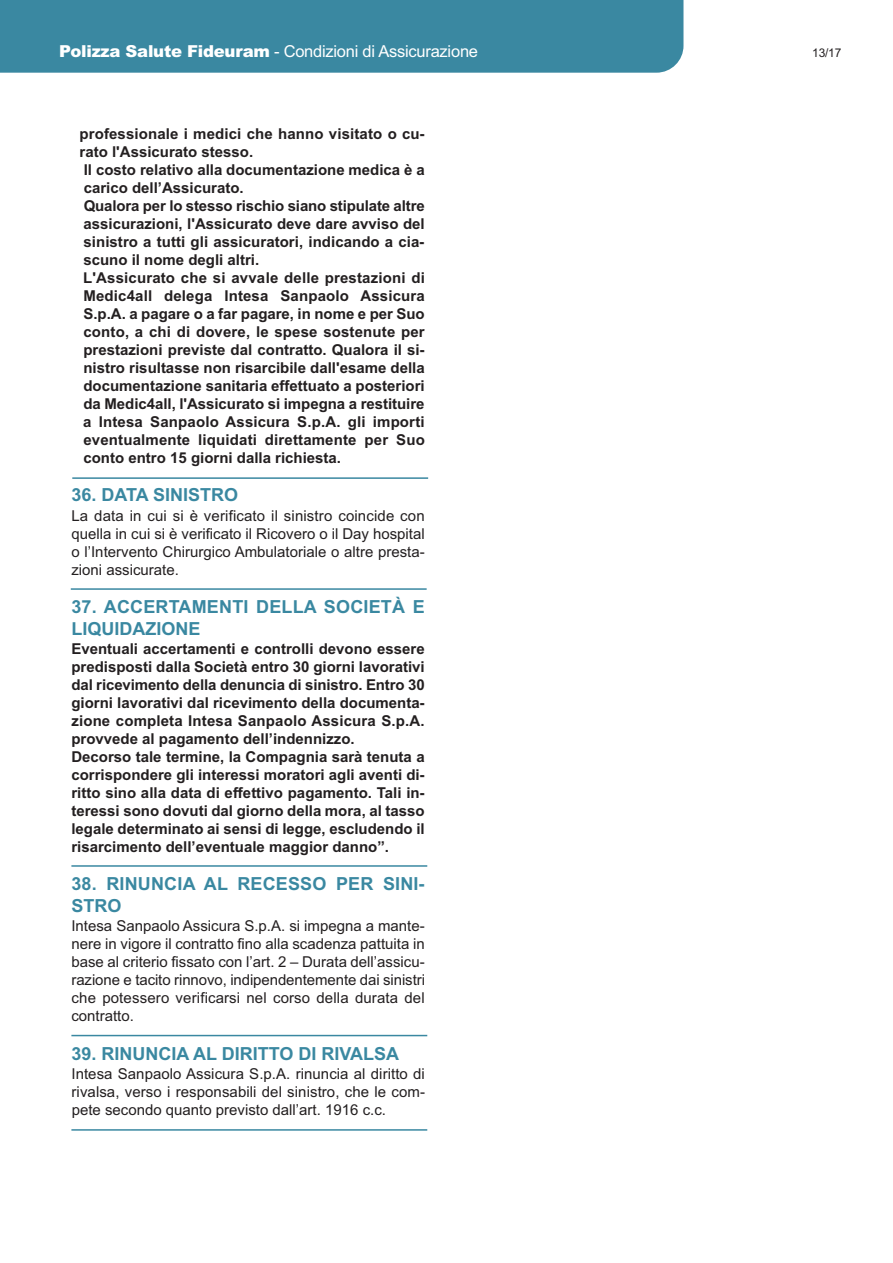
<style>
.page{position:relative;width:893px;height:1263px;background:#fff}
.page>*{position:absolute;margin:0;border:0;box-sizing:border-box;transform-origin:0 0}
.t1{font:700 18px/21.6px "Arial";color:#3a88a1}
.t2{font:16.5px "Arial";letter-spacing:-.015em;color:#fff}
.t3{font:700 15px/18px "Arial";color:#231f20}
.t4{font:15px/18px "Arial";color:#231f20;text-align:justify}
.t5{font:12px "Arial";color:#231f20}
.s1{font-weight:900}
</style>
<div class="page">
<div style="left:0;top:0;width:683px;height:73px;background:#3a88a1"></div>
<hr style="left:72px;top:477px;width:356px;height:2px;background:#3a88a1">
<hr style="left:71px;top:588px;width:356px;height:2px;background:#3a88a1">
<hr style="left:71px;top:865px;width:356px;height:2px;background:#3a88a1">
<hr style="left:71px;top:1035px;width:356px;height:1px;background:#3a88a1">
<hr style="left:71px;top:1129px;width:356px;height:2px;background:#3a88a1">
<p class="t2" style="left:59px;top:42px;width:420px"><span class="s1">Polizza Salute Fideuram</span> - Condizioni di Assicurazione</p>
<p class="t5" style="left:812px;top:46px;width:31px">13/17</p>
<p class="t3" style="left:80px;top:125px;width:347px">professionale i medici che hanno visitato o cu&shy;rato l'Assicurato stesso.<br>Il costo relativo alla documentazione medica è a carico dell’Assicurato.<br>Qualora per lo stesso rischio siano stipulate altre assicurazioni, l'Assicurato deve dare avviso del sinistro a tutti gli assicuratori, indicando a cia&shy;scuno il nome degli altri.<br>L'Assicurato che si avvale delle prestazioni di Medic4all delega Intesa Sanpaolo Assicura S.p.A. a pagare o a far pagare, in nome e per Suo conto, a chi di dovere, le spese sostenute per prestazioni previste dal contratto. Qualora il si&shy;nistro risultasse non risarcibile dall'esame della documentazione sanitaria effettuato a posteriori da Medic4all, l'Assicurato si impegna a restituire a Intesa Sanpaolo Assicura S.p.A. gli importi eventualmente liquidati direttamente per Suo conto entro 15 giorni dalla richiesta.</p>
<p class="t1" style="left:71px;top:484px;width:168px">36. DATA SINISTRO</p>
<p class="t4" style="left:71px;top:507px;width:355px">La data in cui si è verificato il sinistro coincide con quella in cui si è verificato il Ricovero o il Day hospital o l’Intervento Chirurgico Ambulatoriale o altre presta&shy;zioni assicurate.</p>
<p class="t1" style="left:71px;top:596px;width:355px">37. ACCERTAMENTI DELLA SOCIETÀ E<br>LIQUIDAZIONE</p>
<p class="t3" style="left:71px;top:640px;width:355px">Eventuali accertamenti e controlli devono essere predisposti dalla Società entro 30 giorni lavorativi dal ricevimento della denuncia di sinistro. Entro 30 giorni lavorativi dal ricevimento della documenta&shy;zione completa Intesa Sanpaolo Assicura S.p.A. provvede al pagamento dell’indennizzo.<br>Decorso tale termine, la Compagnia sarà tenuta a corrispondere gli interessi moratori agli aventi di&shy;ritto sino alla data di effettivo pagamento. Tali in&shy;teressi sono dovuti dal giorno della mora, al tasso legale determinato ai sensi di legge, escludendo il risarcimento dell’eventuale maggior danno”.</p>
<p class="t1" style="left:71px;top:873px;width:355px">38. RINUNCIA AL RECESSO PER SINI-<br>STRO</p>
<p class="t4" style="left:71px;top:917px;width:355px">Intesa Sanpaolo Assicura S.p.A. si impegna a mante&shy;nere in vigore il contratto fino alla scadenza pattuita in base al criterio fissato con l’art. 2 – Durata dell’assicu&shy;razione e tacito rinnovo, indipendentemente dai sinistri che potessero verificarsi nel corso della durata del contratto.</p>
<p class="t1" style="left:71px;top:1042px;width:329px">39. RINUNCIA AL DIRITTO DI RIVALSA</p>
<p class="t4" style="left:71px;top:1065px;width:355px">Intesa Sanpaolo Assicura S.p.A. rinuncia al diritto di rivalsa, verso i responsabili del sinistro, che le com&shy;pete secondo quanto previsto dall’art. 1916 c.c.</p>
</div>
